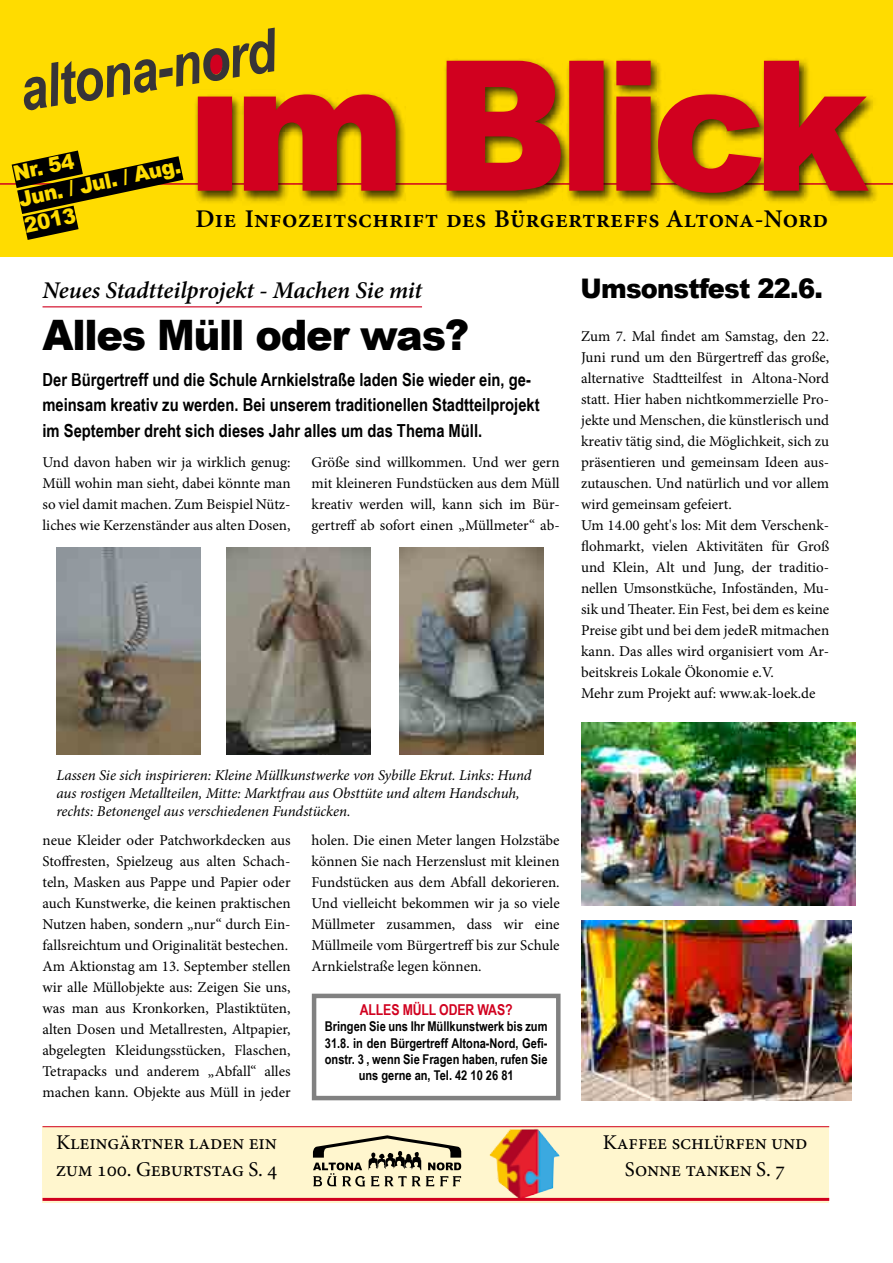
<style>
.page{position:relative;width:893px;height:1263px;background:#fff}
.page>*{position:absolute;margin:0;border:0;box-sizing:border-box;transform-origin:0 0}
.t1{font:italic 700 60px "Arial Narrow";color:#373437}
.t2{font:900 42px "Arial";letter-spacing:-.03em;color:#000;scale:.95 1}
.t3{font:900 27px "Arial";letter-spacing:-.03em;color:#000;scale:.95 1}
.t4{font:600 25.5px "Minion Pro";letter-spacing:.01em;color:#000}
.t5{font:italic 600 24px "Minion Pro";letter-spacing:-.005em;color:#000}
.t6{font:21px/27px "Minion Pro";letter-spacing:-.01em;color:#000}
.t7{font:900 21px/26.5px "Arial";color:#ffdc00;scale:.95 1}
.t8{font:700 18px/25.5px "Arial Narrow";color:#000}
.t9{font:15px/21px "Minion Pro";letter-spacing:-.005em;color:#000;text-align:justify}
.t10{font:italic 15px/18px "Minion Pro";letter-spacing:-.005em;color:#000}
.t11{font:700 15px "Arial Narrow";letter-spacing:-.01em;color:#d1001f}
.t12{font:700 13.5px/16.2px "Arial Narrow";color:#000;text-align:center}
</style>
<div class="page">
<div style="left:43px;top:1126px;width:786px;height:77px;background:#fff6ce"></div>
<div style="left:0;top:0;width:893px;height:256px;background:#ffdc00"></div>
<hr style="left:0;top:183px;width:893px;height:2px;background:#d1001f">
<hr style="left:43px;top:306px;width:379px;height:1px;background:#d1001f">
<div style="left:208px;top:50px;width:15px;height:24px;background:#d1001f;border-radius:50%"></div>
<svg style="left:313px;top:1135px;width:148px;height:51px"></svg>
<img style="left:489px;top:1129px;width:71px;height:69px">
<div style="left:312px;top:994px;width:249px;height:106px;border:4px solid #818181"></div>
<hr style="left:43px;top:1198px;width:786px;height:3px;background:#d1001f">
<hr style="left:43px;top:1126px;width:786px;height:1px;background:#d1001f">
<svg style="left:0;top:150px;width:209px;height:107px"></svg>
<div style="left:193px;top:58px;width:687px;height:148px;background:#000;opacity:.75"></div>
<svg style="left:198px;top:61px;width:671px;height:132px;fill:#d1001f"></svg>
<img style="left:581px;top:921px;width:270px;height:179px">
<img style="left:581px;top:722px;width:274px;height:183px">
<img style="left:400px;top:547px;width:144px;height:207px">
<img style="left:226px;top:547px;width:144px;height:207px">
<img style="left:57px;top:547px;width:144px;height:207px">
<h1 class="t1" style="left:13px;top:45px;width:260px;rotate:-9deg">altona-nord</h1>
<h3 class="t7" style="left:11px;top:160px;width:175px;rotate:-12deg">Nr. 54<br>Jun. / Jul. / Aug.<br>2013</h3>
<h3 class="t4" style="left:195px;top:201px;width:634px">Die Infozeitschrift des Bürgertreffs Altona-Nord</h3>
<h3 class="t5" style="left:43px;top:273px;width:381px">Neues Stadtteilprojekt - Machen Sie mit</h3>
<h2 class="t2" style="left:43px;top:304px;width:451px">Alles Müll oder was?</h2>
<p class="t8" style="left:43px;top:366px;width:499px">Der Bürgertreff und die Schule Arnkielstraße laden Sie wieder ein, ge&shy;meinsam kreativ zu werden. Bei unserem traditionellen Stadtteilprojekt im September dreht sich dieses Jahr alles um das Thema Müll.</p>
<p class="t9" style="left:43px;top:452px;width:250px">Und davon haben wir ja wirklich genug:<br>Müll wohin man sieht, dabei könnte man so viel damit machen. Zum Beispiel Nütz&shy;liches wie Kerzenständer aus alten Dosen,</p>
<p class="t9" style="left:312px;top:452px;width:250px">Größe sind willkommen. Und wer gern mit kleineren Fundstücken aus dem Müll kreativ werden will, kann sich im Bür&shy;gertreff ab sofort einen „Müllmeter“ ab-</p>
<h3 class="t3" style="left:580px;top:269px;width:257px">Umsonstfest 22.6.</h3>
<p class="t9" style="left:581px;top:326px;width:250px;text-align:left">Zum 7. Mal findet am Samstag, den 22.<br>Juni rund um den Bürgertreff das große, alternative Stadtteilfest in Altona-Nord statt. Hier haben nichtkommerzielle Pro&shy;jekte und Menschen, die künstlerisch und kreativ tätig sind, die Möglichkeit, sich zu präsentieren und gemeinsam Ideen aus&shy;zutauschen. Und natürlich und vor allem wird gemeinsam gefeiert.<br>Um 14.00 geht's los: Mit dem Verschenk&shy;flohmarkt, vielen Aktivitäten für Groß und Klein, Alt und Jung, der traditio&shy;nellen Umsonstküche, Infoständen, Mu&shy;sik und Theater. Ein Fest, bei dem es keine Preise gibt und bei dem jedeR mitmachen kann. Das alles wird organisiert vom Ar&shy;beitskreis Lokale Ökonomie e.V.<br>Mehr zum Projekt auf: www.ak-loek.de</p>
<p class="t10" style="left:56px;top:766px;width:477px">Lassen Sie sich inspirieren: Kleine Müllkunstwerke von Sybille Ekrut. Links: Hund aus rostigen Metallteilen, Mitte: Marktfrau aus Obsttüte und altem Handschuh, rechts: Betonengel aus verschiedenen Fundstücken.</p>
<p class="t9" style="left:43px;top:830px;width:250px;text-align:left">neue Kleider oder Patchworkdecken aus Stoffresten, Spielzeug aus alten Schach&shy;teln, Masken aus Pappe und Papier oder auch Kunstwerke, die keinen praktischen Nutzen haben, sondern „nur“ durch Ein&shy;fallsreichtum und Originalität bestechen.<br>Am Aktionstag am 13. September stellen wir alle Müllobjekte aus: Zeigen Sie uns, was man aus Kronkorken, Plastiktüten, alten Dosen und Metallresten, Altpapier, abgelegten Kleidungsstücken, Flaschen, Tetrapacks und anderem „Abfall“ alles machen kann. Objekte aus Müll in jeder</p>
<p class="t9" style="left:312px;top:830px;width:250px">holen. Die einen Meter langen Holzstäbe können Sie nach Herzenslust mit kleinen Fundstücken aus dem Abfall dekorieren.<br>Und vielleicht bekommen wir ja so viele Müllmeter zusammen, dass wir eine Müllmeile vom Bürgertreff bis zur Schule Arnkielstraße legen können.</p>
<p class="t11" style="left:360px;top:998px;width:154px">Alles Müll oder was?</p>
<p class="t12" style="left:325px;top:1018px;width:224px">Bringen Sie uns Ihr Müllkunstwerk bis zum 31.8. in den Bürgertreff Altona-Nord, Gefi&shy;onstr. 3 , wenn Sie Fragen haben, rufen Sie uns gerne an, Tel. 42 10 26 81</p>
<h3 class="t6" style="left:56px;top:1128px;width:223px">Kleingärtner laden ein zum 100. Geburtstag S. 4</h3>
<h3 class="t6" style="left:603px;top:1128px;width:206px;text-align:center">Kaffee schlürfen und<br>Sonne tanken S. 7</h3>
</div>
